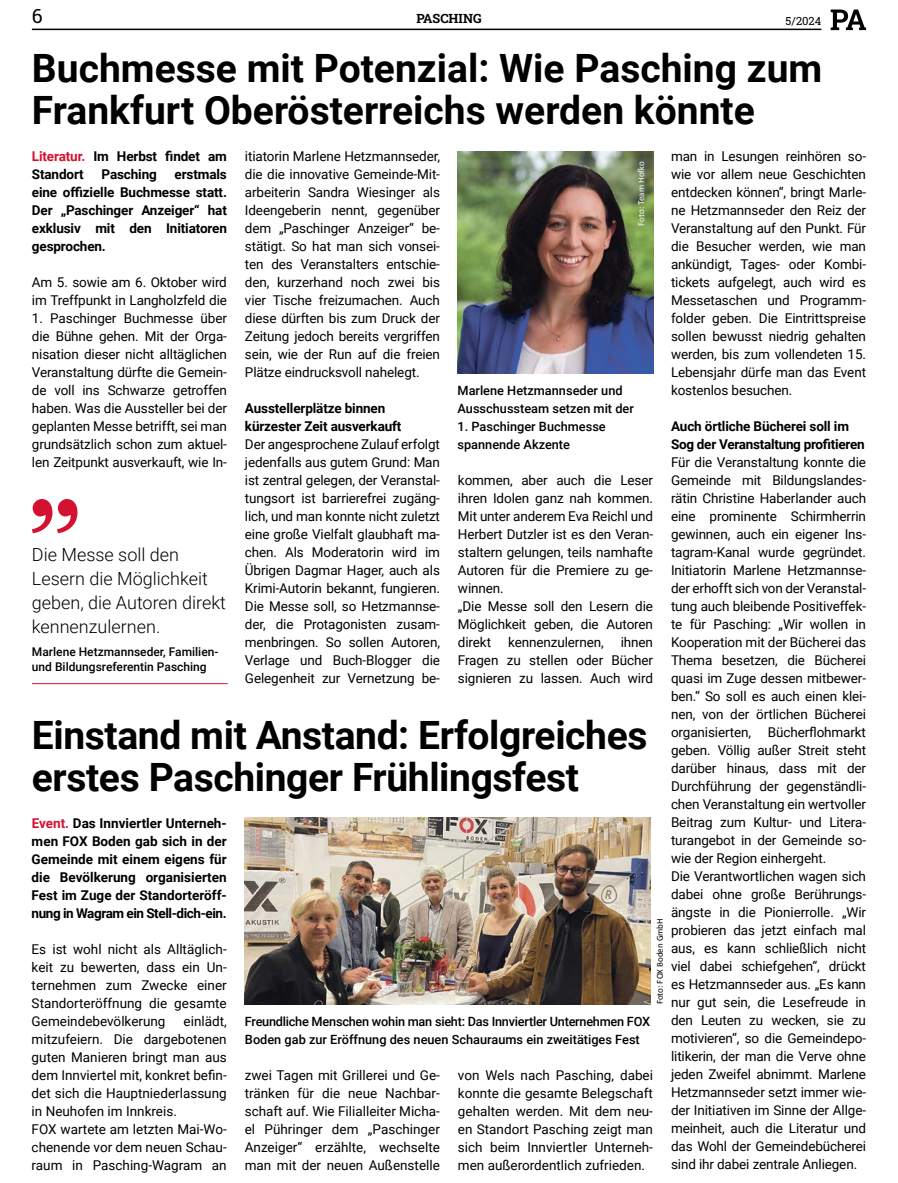
<style>
.page{position:relative;width:898px;height:1183px;background:#fff}
.page>*{position:absolute;margin:0;border:0;box-sizing:border-box;transform-origin:0 0}
.t1{font:700 39px/42px "Roboto";letter-spacing:-.01em;color:#000}
.t2{font:19.5px "Roboto Slab";color:#000}
.t3{font:300 18px/24px "Roboto";color:#000}
.t4{font:13.5px/18px "Roboto";letter-spacing:-.01em;color:#000;text-align:justify}
.t5{font:700 13.5px/18px "Roboto";letter-spacing:-.01em;color:#000}
.t6{font:500 12.75px/18px "Roboto";letter-spacing:-.02em;color:#000}
.t7{font:500 12.75px/18px "Roboto";color:#000}
.t8{font:12.75px "Roboto Slab";color:#000}
.t9{font:500 12px/14.2px "Roboto";color:#000}
.t10{font:11.25px "Roboto Slab";color:#000}
.t11{font:9px "Calibri";color:#000}
.t12{font:9px "Calibri";color:#fff}
.s1{color:#d51130}
</style>
<div class="page">
<hr style="left:32px;top:29px;width:789px;height:1px;background:#000">
<svg style="left:830px;top:10px;width:35px;height:20px"></svg>
<img style="left:457px;top:151px;width:196px;height:222px">
<img style="left:245px;top:817px;width:405px;height:187px">
<hr style="left:32px;top:683px;width:195px;height:1px;background:#d51130">
<svg style="left:32px;top:499px;width:45px;height:34px"></svg>
<h2 class="t2" style="left:32px;top:3px;width:12px">6</h2>
<p class="t8" style="left:416px;top:10px;width:67px">PASCHING</p>
<p class="t10" style="left:785px;top:13px;width:37px">5/2024</p>
<h1 class="t1" style="left:32px;top:46px;width:791px">Buchmesse mit Potenzial: Wie Pasching zum<br>Frankfurt Oberösterreichs werden könnte</h1>
<p class="t5" style="left:32px;top:147px;width:196px"><span class="s1">Literatur.</span> Im Herbst findet am<br>Standort</p>
<p class="t4" style="left:670px;top:146px;width:196px">man in Lesungen reinhören so&shy;wie vor allem neue Geschichten entdecken können“, bringt Marle&shy;ne Hetzmannseder den Reiz der Veranstaltung auf den Punkt. Für die Besucher werden, wie man ankündigt, Tages- oder Kombi&shy;tickets aufgelegt, auch wird es Messetaschen und Programm&shy;folder geben. Die Eintrittspreise sollen bewusst niedrig gehalten werden, bis zum vollendeten 15.<br>Lebensjahr dürfe man das Event kostenlos besuchen.</p>
<p class="t5" style="left:670px;top:416px;width:195px">Auch örtliche Bücherei soll im<br>Sog der Veranstaltung profitieren</p>
<p class="t4" style="left:670px;top:452px;width:196px;text-align:left">Für die Veranstaltung konnte die<br>Gemeinde mit Bildungslandes&shy;rätin Christine Haberlander auch eine prominente Schirmherrin gewinnen, auch ein eigener Ins&shy;tagram-Kanal wurde gegründet.<br>Initiatorin Marlene Hetzmannse&shy;der erhofft sich von der Veranstal&shy;tung auch bleibende Positiveffek&shy;te für Pasching: „Wir wollen in<br>Kooperation mit der Bücherei das<br>Thema besetzen, die Bücherei quasi im Zuge dessen mitbewer&shy;ben.“ So soll es auch einen klei&shy;nen, von der örtlichen Bücherei organisierten, Bücherflohmarkt geben. Völlig außer Streit steht darüber hinaus, dass mit der<br>Durchführung der gegenständli&shy;chen Veranstaltung ein wertvoller<br>Beitrag zum Kultur- und Litera&shy;turangebot in der Gemeinde so&shy;wie der Region einhergeht.<br>Die Verantwortlichen wagen sich dabei ohne große Berührungs&shy;ängste in die Pionierrolle. „Wir probieren das jetzt einfach mal aus, es kann schließlich nicht viel dabei schiefgehen“, drückt es Hetzmannseder aus. „Es kann nur gut sein, die Lesefreude in den Leuten zu wecken, sie zu motivieren“, so die Gemeindepo&shy;litikerin, der man die Verve ohne jeden Zweifel abnimmt. Marlene<br>Hetzmannseder setzt immer wie&shy;der Initiativen im Sinne der Allge&shy;meinheit, auch die Literatur und das Wohl der Gemeindebücherei sind ihr dabei zentrale Anliegen.</p>
<p class="t4" style="left:245px;top:147px;width:196px">itiatorin Marlene Hetzmannseder, die die innovative Gemeinde-Mit&shy;arbeiterin Sandra Wiesinger als Ideengeberin nennt, gegenüber dem „Paschinger Anzeiger“ be&shy;stätigt. So hat man sich vonsei&shy;ten des Veranstalters entschie&shy;den, kurzerhand noch zwei bis vier Tische freizumachen. Auch diese dürften bis zum Druck der Zeitung jedoch bereits vergriffen sein, wie der Run auf die freien Plätze eindrucksvoll nahelegt.</p>
<p class="t5" style="left:245px;top:399px;width:158px">Ausstellerplätze binnen kürzester Zeit ausverkauft</p>
<p class="t4" style="left:245px;top:435px;width:196px">Der angesprochene Zulauf erfolgt jedenfalls aus gutem Grund: Man ist zentral gelegen, der Veranstal&shy;tungsort ist barrierefrei zugäng&shy;lich, und man konnte nicht zuletzt eine große Vielfalt glaubhaft ma&shy;chen. Als Moderatorin wird im Übrigen Dagmar Hager, auch als Krimi-Autorin bekannt, fungieren.<br>Die Messe soll, so Hetzmannse&shy;der, die Protagonisten zusam&shy;menbringen. So sollen Autoren, Verlage und Buch-Blogger die Gelegenheit zur Vernetzung be-</p>
<p class="t12" style="left:634px;top:225px;width:66px;rotate:-90deg">Foto: Team Hofko</p>
<p class="t5" style="left:32px;top:165px;width:196px;text-align:justify;text-indent:143px">erstmals eine offizielle Buchmesse statt.<br>Der „Paschinger Anzeiger“ hat exklusiv mit den Initiatoren gesprochen.</p>
<p class="t4" style="left:32px;top:273px;width:196px">Am 5. sowie am 6. Oktober wird im Treffpunkt in Langholzfeld die</p>
<p class="t4" style="left:32px;top:309px;width:196px">1. Paschinger Buchmesse über die Bühne gehen. Mit der Orga&shy;nisation dieser nicht alltäglichen Veranstaltung dürfte die Gemein&shy;de voll ins Schwarze getroffen haben. Was die Aussteller bei der geplanten Messe betrifft, sei man grundsätzlich schon zum aktuel&shy;len Zeitpunkt ausverkauft, wie In-</p>
<p class="t5" style="left:101px;top:165px;width:57px">Pasching</p>
<p class="t7" style="left:457px;top:381px;width:178px">Marlene Hetzmannseder und<br>Ausschussteam setzen mit der</p>
<p class="t7" style="left:457px;top:417px;width:150px">1. Paschinger Buchmesse spannende Akzente</p>
<p class="t4" style="left:458px;top:471px;width:196px;text-align:left">kommen, aber auch die Leser ihren Idolen ganz nah kommen.<br>Mit unter anderem Eva Reichl und<br>Herbert Dutzler ist es den Veran&shy;staltern gelungen, teils namhafte<br>Autoren für die Premiere zu ge&shy;winnen.<br>„Die Messe soll den Lesern die<br>Möglichkeit geben, die Autoren direkt</p>
<h3 class="t3" style="left:32px;top:542px;width:195px">Die Messe soll den<br>Lesern die Möglichkeit geben, die Autoren direkt kennenzulernen.</h3>
<p class="t9" style="left:32px;top:644px;width:188px">Marlene Hetzmannseder, Familien&shy;und Bildungsreferentin Pasching</p>
<p class="t4" style="left:458px;top:632px;width:196px;text-indent:163px">ihnen Fragen zu stellen oder Bücher signieren zu lassen. Auch wird</p>
<p class="t4" style="left:508px;top:632px;width:97px">kennenzulernen,</p>
<h1 class="t1" style="left:32px;top:712px;width:617px">Einstand mit Anstand: Erfolgreiches erstes Paschinger Frühlingsfest</h1>
<p class="t5" style="left:32px;top:813px;width:196px;text-align:justify"><span class="s1">Event.</span> Das Innviertler Unterneh&shy;men FOX Boden gab sich in der Gemeinde mit einem eigens für die Bevölkerung organisierten Fest im Zuge der Standorteröff&shy;nung in Wagram ein Stell-dich-ein.</p>
<p class="t4" style="left:32px;top:939px;width:196px">Es ist wohl nicht als Alltäglich&shy;keit zu bewerten, dass ein Un&shy;ternehmen zum Zwecke einer Standorteröffnung die gesamte Gemeindebevölkerung</p>
<p class="t11" style="left:653px;top:1004px;width:88px;rotate:-90deg">Foto: FOX Boden GmbH</p>
<p class="t4" style="left:32px;top:1011px;width:196px;text-align:left;text-indent:152px">einlädt, mitzufeiern. Die dargebotenen guten Manieren bringt man aus dem Innviertel mit, konkret befin&shy;det sich die Hauptniederlassung in Neuhofen im Innkreis.<br>FOX wartete am letzten Mai-Wo&shy;chenende vor dem neuen Schau&shy;raum in Pasching-Wagram an</p>
<p class="t6" style="left:245px;top:1011px;width:406px">Freundliche Menschen wohin man sieht: Das Innviertler Unternehmen FOX<br>Boden gab zur Eröffnung des neuen Schauraums ein zweitätiges Fest</p>
<p class="t4" style="left:245px;top:1065px;width:196px">zwei Tagen mit Grillerei und Ge&shy;tränken für die neue Nachbar&shy;schaft auf. Wie Filialleiter Micha&shy;el Pühringer dem „Paschinger Anzeiger“ erzählte, wechselte man mit der neuen Außenstelle</p>
<p class="t4" style="left:457px;top:1065px;width:196px">von Wels nach Pasching, dabei konnte die gesamte Belegschaft gehalten werden. Mit dem neu&shy;en Standort Pasching zeigt man sich beim Innviertler Unterneh&shy;men außerordentlich zufrieden.</p>
</div>
